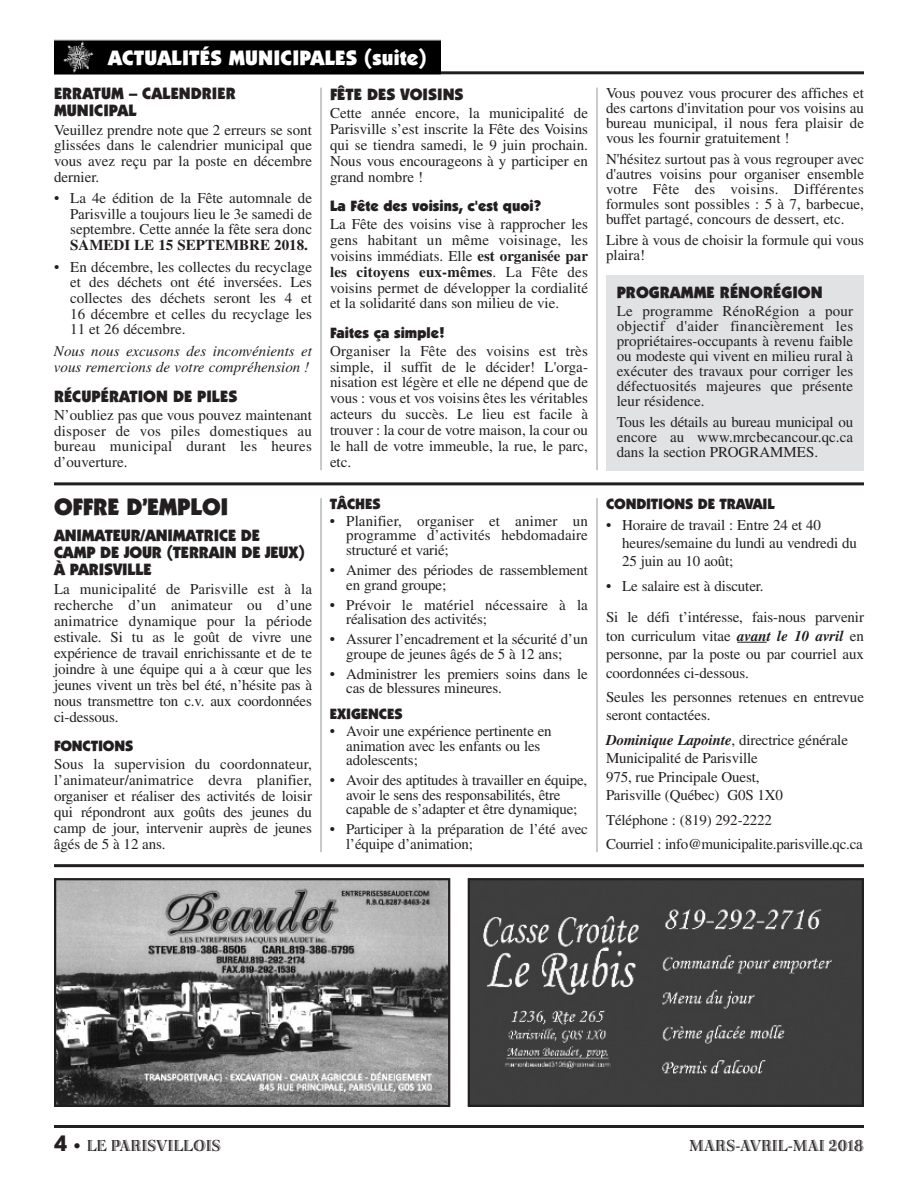
<style>
.page{position:relative;width:918px;height:1188px;background:#fff}
.page>*{position:absolute;margin:0;border:0;box-sizing:border-box;transform-origin:0 0}
.t1{font:900 24px "Itc Kabel";letter-spacing:-.01em;color:#231f20}
.t2{font:900 21px "Itc Kabel";letter-spacing:.005em;color:#fff}
.t3{font:900 16.5px/17.4px "Itc Kabel";color:#231f20}
.t4{font:16.5px "Bertie Plain";color:#231f20}
.t5{font:15px/15.9px "Times";letter-spacing:-.01em;color:#231f20;text-align:justify}
.t6{font:900 15px "Itc Kabel";letter-spacing:-.01em;color:#231f20}
.t7{font:italic 15px/15.6px "Times";color:#231f20}
.t8{font:15px/14.5px "Times";letter-spacing:.01em;color:#231f20}
.t9{font:700 15px "Times";color:#231f20}
.s1{font-weight:700}
.s2{font-weight:700;font-style:italic}
.s3{font-family:"Avant Garde";font-weight:700;font-size:21px}
.s4{font-family:"Frutiger";font-weight:900;font-style:italic;font-size:15px}
</style>
<div class="page">
<div style="left:606px;top:275px;width:258px;height:195px;background:#e1e2e4"></div>
<hr style="left:54px;top:1125px;width:810px;height:3px;background:#231f20">
<hr style="left:54px;top:71px;width:810px;height:3px;background:#231f20">
<img style="left:54px;top:39px;width:386px;height:36px">
<hr style="left:321px;top:88px;width:1px;height:382px;background:#939598">
<hr style="left:597px;top:88px;width:1px;height:382px;background:#939598">
<img style="left:57px;top:881px;width:390px;height:223px">
<div style="left:54px;top:878px;width:396px;height:229px;border:2px solid #231f20"></div>
<img style="left:471px;top:881px;width:390px;height:223px">
<div style="left:468px;top:878px;width:396px;height:229px;border:2px solid #231f20"></div>
<hr style="left:54px;top:864px;width:810px;height:3px;background:#231f20">
<hr style="left:321px;top:498px;width:1px;height:354px;background:#939598">
<hr style="left:597px;top:498px;width:1px;height:354px;background:#939598">
<hr style="left:737px;top:642px;width:30px;height:1px;background:#231f20">
<hr style="left:54px;top:482px;width:810px;height:3px;background:#231f20">
<h2 class="t2" style="left:108px;top:50px;width:320px">ACTUALITÉS MUNICIPALES (suite)</h2>
<p class="t3" style="left:54px;top:86px;width:183px">ERRATUM – CALENDRIER<br>MUNICIPAL</p>
<p class="t5" style="left:54px;top:123px;width:260px">Veuillez prendre note que 2 erreurs se sont glissées dans le calendrier municipal que vous avez reçu par la poste en décembre dernier.</p>
<p class="t5" style="left:70px;top:192px;width:243px;text-indent:-16px">• La 4e édition de la Fête automnale de Parisville a toujours lieu le 3e samedi de septembre. Cette année la fête sera donc</p>
<p class="t9" style="left:70px;top:240px;width:239px">SAMEDI LE 15 SEPTEMBRE 2018.</p>
<p class="t5" style="left:70px;top:260px;width:243px;text-indent:-16px">• En décembre, les collectes du recyclage et des déchets ont été inversées. Les collectes des déchets seront les 4 et 16 décembre et celles du recyclage les 11 et 26 décembre.</p>
<p class="t7" style="left:54px;top:345px;width:260px">Nous nous excusons des inconvénients et vous remercions de votre compréhension !</p>
<p class="t3" style="left:54px;top:389px;width:185px">RÉCUPÉRATION DE PILES</p>
<p class="t5" style="left:54px;top:409px;width:260px">N’oubliez pas que vous pouvez maintenant disposer de vos piles domestiques au bureau municipal durant les heures d’ouverture.</p>
<p class="t3" style="left:330px;top:87px;width:135px">FÊTE DES VOISINS</p>
<p class="t5" style="left:330px;top:107px;width:260px">Cette année encore, la municipalité de Parisville s’est inscrite la Fête des Voisins qui se tiendra samedi, le 9 juin prochain.<br>Nous vous encourageons à y participer en grand nombre !</p>
<p class="t6" style="left:330px;top:200px;width:213px">La Fête des voisins, c'est quoi?</p>
<p class="t5" style="left:330px;top:218px;width:260px">La Fête des voisins vise à rapprocher les gens habitant un même voisinage, les voisins immédiats. Elle <span class="s1">est organisée par les citoyens eux-mêmes</span>. La Fête des voisins permet de développer la cordialité et la solidarité dans son milieu de vie.</p>
<p class="t6" style="left:330px;top:327px;width:116px">Faites ça simple!</p>
<p class="t5" style="left:330px;top:344px;width:260px">Organiser la Fête des voisins est très simple, il suffit de le décider! L'orga&shy;nisation est légère et elle ne dépend que de vous : vous et vos voisins êtes les véritables acteurs du succès. Le lieu est facile à trouver : la cour de votre maison, la cour ou le hall de votre immeuble, la rue, le parc, etc.</p>
<h1 class="t1" style="left:54px;top:498px;width:176px">OFFRE D’EMPLOI</h1>
<p class="t3" style="left:54px;top:528px;width:252px">ANIMATEUR/ANIMATRICE DE<br>CAMP DE JOUR (TERRAIN DE JEUX)<br>À PARISVILLE</p>
<p class="t5" style="left:54px;top:583px;width:260px">La municipalité de Parisville est à la recherche d’un animateur ou d’une animatrice dynamique pour la période estivale. Si tu as le goût de vivre une expérience de travail enrichissante et de te joindre à une équipe qui a à cœur que les jeunes vivent un très bel été, n’hésite pas à nous transmettre ton c.v. aux coordonnées ci-dessous.</p>
<p class="t6" style="left:54px;top:740px;width:81px">FONCTIONS</p>
<p class="t5" style="left:54px;top:758px;width:260px">Sous la supervision du coordonnateur, l’animateur/animatrice devra planifier, organiser et réaliser des activités de loisir qui répondront aux goûts des jeunes du camp de jour, intervenir auprès de jeunes âgés de 5 à 12 ans.</p>
<p class="t6" style="left:330px;top:498px;width:52px">TÂCHES</p>
<p class="t5" style="left:346px;top:515px;width:243px;line-height:14.5px;text-indent:-16px">• Planifier, organiser et animer un programme d’activités hebdomadaire structuré et varié;</p>
<p class="t5" style="left:346px;top:564px;width:243px;line-height:14.5px;text-indent:-16px">• Animer des périodes de rassemblement en grand groupe;</p>
<p class="t8" style="left:346px;top:599px;width:243px;text-indent:-16px">• Prévoir le matériel nécessaire à la réalisation des activités;</p>
<p class="t5" style="left:346px;top:633px;width:243px;line-height:14.5px;text-indent:-16px">• Assurer l’encadrement et la sécurité d’un groupe de jeunes âgés de 5 à 12 ans;</p>
<p class="t5" style="left:346px;top:668px;width:243px;line-height:14.5px;text-indent:-16px">• Administrer les premiers soins dans le cas de blessures mineures.</p>
<p class="t6" style="left:330px;top:709px;width:74px">EXIGENCES</p>
<p class="t5" style="left:346px;top:725px;width:207px;line-height:14.5px;text-align:left;text-indent:-16px">• Avoir une expérience pertinente en animation avec les enfants ou les adolescents;</p>
<p class="t5" style="left:346px;top:774px;width:243px;line-height:14.5px;text-align:left;text-indent:-16px">• Avoir des aptitudes à travailler en équipe, avoir le sens des responsabilités, être capable de s’adapter et être dynamique;</p>
<p class="t5" style="left:346px;top:824px;width:243px;line-height:14.5px;text-indent:-16px">• Participer à la préparation de l’été avec l’équipe d’animation;</p>
<p class="t5" style="left:606px;top:87px;width:260px;line-height:15px">Vous pouvez vous procurer des affiches et des cartons d'invitation pour vos voisins au bureau municipal, il nous fera plaisir de vous les fournir gratuitement !</p>
<p class="t5" style="left:606px;top:153px;width:260px;line-height:15px">N'hésitez surtout pas à vous regrouper avec d'autres voisins pour organiser ensemble votre Fête des voisins. Différentes formules sont possibles : 5 à 7, barbecue, buffet partagé, concours de dessert, etc.</p>
<p class="t5" style="left:606px;top:234px;width:260px;line-height:15px">Libre à vous de choisir la formule qui vous plaira!</p>
<p class="t3" style="left:617px;top:285px;width:207px">PROGRAMME RÉNORÉGION</p>
<p class="t5" style="left:617px;top:305px;width:238px;line-height:15px">Le programme RénoRégion a pour objectif d'aider financièrement les propriétaires-occupants à revenu faible ou modeste qui vivent en milieu rural à exécuter des travaux pour corriger les défectuosités majeures que présente leur résidence.</p>
<p class="t5" style="left:617px;top:416px;width:238px;line-height:15px">Tous les détails au bureau municipal ou encore au www.mrcbecancour.qc.ca dans la section PROGRAMMES.</p>
<p class="t6" style="left:606px;top:498px;width:170px">CONDITIONS DE TRAVAIL</p>
<p class="t5" style="left:622px;top:517px;width:236px;line-height:18.5px;text-align:left;text-indent:-16px">• Horaire de travail : Entre 24 et 40 heures/semaine du lundi au vendredi du<br>25 juin au 10 août;</p>
<p class="t5" style="left:606px;top:572px;width:260px;line-height:31.3px">• Le salaire est à discuter.<br>Si le défi t’intéresse, fais-nous parvenir</p>
<p class="t5" style="left:606px;top:628px;width:259px;line-height:18.5px">ton curriculum vitae <span class="s2">avant le 10 avril</span> en personne, par la poste ou par courriel aux coordonnées ci-dessous.</p>
<p class="t5" style="left:606px;top:689px;width:260px;line-height:18.5px">Seules les personnes retenues en entrevue seront contactées.</p>
<p class="t5" style="left:606px;top:732px;width:243px;line-height:18.5px;text-align:left"><span class="s2">Dominique Lapointe</span>, directrice générale<br>Municipalité de Parisville<br>975, rue Principale Ouest,<br>Parisville (Québec) G0S 1X0</p>
<p class="t5" style="left:606px;top:809px;width:258px;line-height:24.5px">Téléphone : (819) 292-2222<br>Courriel : info@municipalite.parisville.qc.ca</p>
<p class="t4" style="left:54px;top:1140px;width:168px"><span class="s3">4</span> <span class="s4">•</span> LE PARISVILLOIS</p>
<p class="t4" style="left:689px;top:1140px;width:176px">MARS-AVRIL-MAI 2018</p>
</div>
